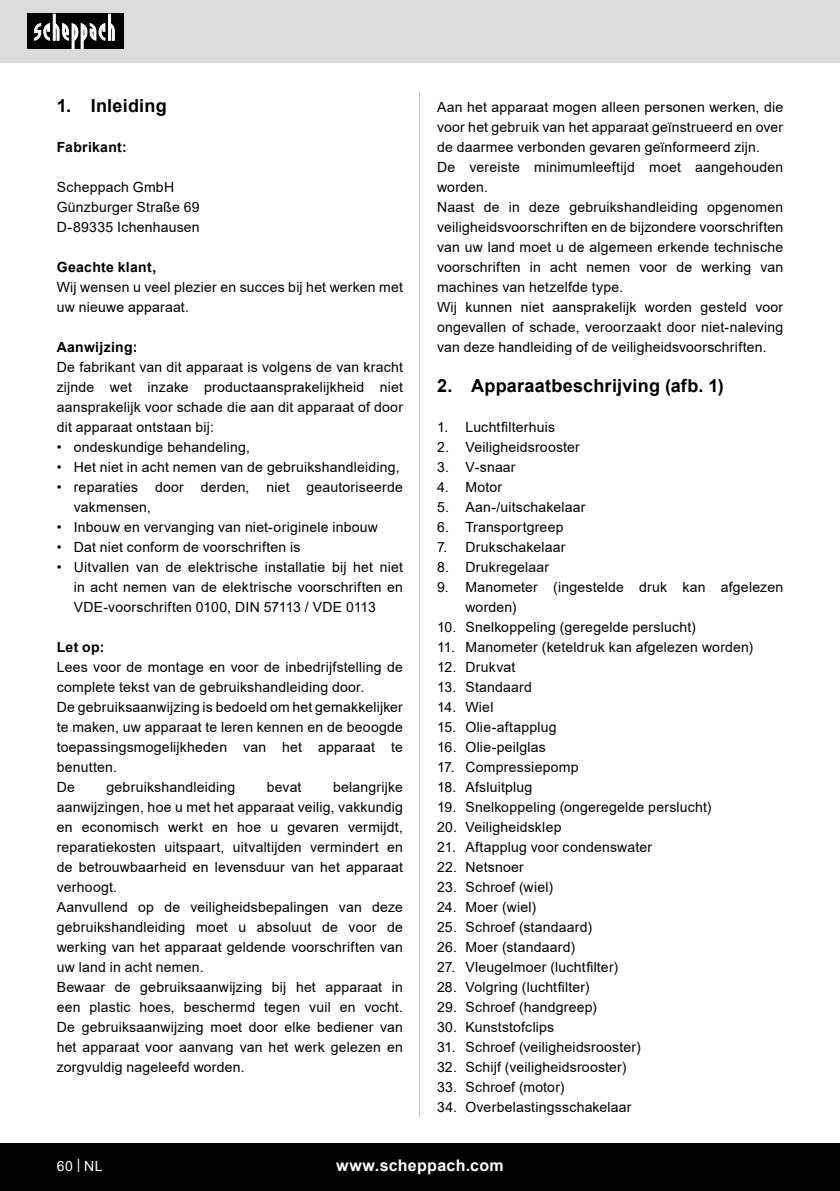
<style>
.page{position:relative;width:840px;height:1191px;background:#fff}
.page>*{position:absolute;margin:0;border:0;box-sizing:border-box;transform-origin:0 0}
.t1{font:700 18px "Arial";letter-spacing:.015em;color:#000}
.t2{font:700 16px "Arial";letter-spacing:.02em;color:#fff}
.t3{font:14px/20px "Arial";letter-spacing:.015em;color:#000;text-align:justify}
.t4{font:700 14px "Arial";letter-spacing:.02em;color:#000}
.t5{font:14px "Arial";color:#fff}
</style>
<div class="page">
<div style="left:0;top:0;width:839px;height:63px;background:#dbdbdb"></div>
<div style="left:0;top:1143px;width:839px;height:48px;background:#000"></div>
<div style="left:27px;top:14px;width:96px;height:35px;background:#000"></div>
<svg style="left:34px;top:14px;width:81px;height:35px"></svg>
<hr style="left:419px;top:92px;width:1px;height:1025px;background:#c7c7c7">
<p class="t1" style="left:57px;top:93px;width:111px">1. Inleiding</p>
<p class="t4" style="left:57px;top:137px;width:71px">Fabrikant:</p>
<p class="t3" style="left:57px;top:177px;width:119px">Scheppach GmbH</p>
<p class="t3" style="left:57px;top:197px;width:144px">Günzburger Straße 69</p>
<p class="t3" style="left:57px;top:217px;width:144px">D-89335 Ichenhausen</p>
<p class="t4" style="left:57px;top:257px;width:101px">Geachte klant,</p>
<p class="t3" style="left:57px;top:277px;width:347px">Wij wensen u veel plezier en succes bij het werken met uw nieuwe apparaat.</p>
<p class="t4" style="left:57px;top:337px;width:82px">Aanwijzing:</p>
<p class="t3" style="left:57px;top:357px;width:347px">De fabrikant van dit apparaat is volgens de van kracht zijnde wet inzake productaansprakelijkheid niet aansprakelijk voor schade die aan dit apparaat of door dit apparaat ontstaan bij:</p>
<p class="t3" style="left:57px;top:437px;width:194px">• ondeskundige behandeling,</p>
<p class="t3" style="left:57px;top:457px;width:344px">• Het niet in acht nemen van de gebruikshandleiding,</p>
<p class="t3" style="left:74px;top:477px;width:330px;text-indent:-17px">• reparaties door derden, niet geautoriseerde vakmensen,</p>
<p class="t3" style="left:57px;top:517px;width:322px">• Inbouw en vervanging van niet-originele inbouw</p>
<p class="t3" style="left:57px;top:537px;width:245px">• Dat niet conform de voorschriften is</p>
<p class="t3" style="left:74px;top:557px;width:330px;text-indent:-17px">• Uitvallen van de elektrische installatie bij het niet in acht nemen van de elektrische voorschriften en VDE-voorschriften 0100, DIN 57113 / VDE 0113</p>
<p class="t4" style="left:57px;top:637px;width:49px">Let op:</p>
<p class="t3" style="left:57px;top:657px;width:347px">Lees voor de montage en voor de inbedrijfstelling de complete tekst van de gebruikshandleiding door.</p>
<p class="t3" style="left:57px;top:697px;width:347px">De gebruiksaanwijzing is bedoeld om het gemakkelijker te maken, uw apparaat te leren kennen en de beoogde toepassingsmogelijkheden van het apparaat te benutten.</p>
<p class="t3" style="left:57px;top:777px;width:20px">De</p>
<p class="t3" style="left:106px;top:777px;width:130px">gebruikshandleiding</p>
<p class="t3" style="left:266px;top:777px;width:36px">bevat</p>
<p class="t3" style="left:57px;top:777px;width:347px;text-indent:276px">belangrijke aanwijzingen, hoe u met het apparaat veilig, vakkundig en economisch werkt en hoe u gevaren vermijdt, reparatiekosten uitspaart, uitvaltijden vermindert en de betrouwbaarheid en levensduur van het apparaat verhoogt.</p>
<p class="t3" style="left:57px;top:897px;width:347px">Aanvullend op de veiligheidsbepalingen van deze gebruikshandleiding moet u absoluut de voor de werking van het apparaat geldende voorschriften van uw land in acht nemen.</p>
<p class="t3" style="left:57px;top:977px;width:347px">Bewaar de gebruiksaanwijzing bij het apparaat in een plastic hoes, beschermd tegen vuil en vocht.<br>De gebruiksaanwijzing moet door elke bediener van het apparaat voor aanvang van het werk gelezen en zorgvuldig nageleefd worden.</p>
<p class="t3" style="left:437px;top:97px;width:347px">Aan het apparaat mogen alleen personen werken, die voor het gebruik van het apparaat geïnstrueerd en over de daarmee verbonden gevaren geïnformeerd zijn.</p>
<p class="t3" style="left:437px;top:157px;width:347px">De vereiste minimumleeftijd moet aangehouden worden.</p>
<p class="t3" style="left:437px;top:197px;width:347px">Naast de in deze gebruikshandleiding opgenomen veiligheidsvoorschriften en de bijzondere voorschriften van uw land moet u de algemeen erkende technische voorschriften in acht nemen voor de werking van machines van hetzelfde type.</p>
<p class="t3" style="left:437px;top:297px;width:347px">Wij kunnen niet aansprakelijk worden gesteld voor ongevallen of schade, veroorzaakt door niet-naleving van deze handleiding of de veiligheidsvoorschriften.</p>
<p class="t1" style="left:437px;top:373px;width:288px">2. Apparaatbeschrijving (afb. 1)</p>
<p class="t3" style="left:437px;top:417px;width:119px">1. Luchtfilterhuis</p>
<p class="t3" style="left:437px;top:437px;width:144px">2. Veiligheidsrooster</p>
<p class="t3" style="left:437px;top:457px;width:80px">3. V-snaar</p>
<p class="t3" style="left:437px;top:477px;width:67px">4. Motor</p>
<p class="t3" style="left:437px;top:497px;width:150px">5. Aan-/uitschakelaar</p>
<p class="t3" style="left:437px;top:517px;width:128px">6. Transportgreep</p>
<p class="t3" style="left:437px;top:537px;width:130px">7. Drukschakelaar</p>
<p class="t3" style="left:437px;top:557px;width:114px">8. Drukregelaar</p>
<p class="t3" style="left:465px;top:577px;width:319px;text-indent:-28px">9. Manometer (ingestelde druk kan afgelezen worden)</p>
<p class="t3" style="left:437px;top:617px;width:260px">10. Snelkoppeling (geregelde perslucht)</p>
<p class="t3" style="left:437px;top:637px;width:317px">11. Manometer (keteldruk kan afgelezen worden)</p>
<p class="t3" style="left:437px;top:657px;width:80px">12. Drukvat</p>
<p class="t3" style="left:437px;top:677px;width:96px">13. Standaard</p>
<p class="t3" style="left:437px;top:697px;width:58px">14. Wiel</p>
<p class="t3" style="left:437px;top:717px;width:121px">15. Olie-aftapplug</p>
<p class="t3" style="left:437px;top:737px;width:110px">16. Olie-peilglas</p>
<p class="t3" style="left:437px;top:757px;width:143px">17. Compressiepomp</p>
<p class="t3" style="left:437px;top:777px;width:97px">18. Afsluitplug</p>
<p class="t3" style="left:437px;top:797px;width:276px">19. Snelkoppeling (ongeregelde perslucht)</p>
<p class="t3" style="left:437px;top:817px;width:126px">20. Veiligheidsklep</p>
<p class="t3" style="left:437px;top:837px;width:216px">21. Aftapplug voor condenswater</p>
<p class="t3" style="left:437px;top:857px;width:88px">22. Netsnoer</p>
<p class="t3" style="left:437px;top:877px;width:118px">23. Schroef (wiel)</p>
<p class="t3" style="left:437px;top:897px;width:101px">24. Moer (wiel)</p>
<p class="t3" style="left:437px;top:917px;width:156px">25. Schroef (standaard)</p>
<p class="t3" style="left:437px;top:937px;width:139px">26. Moer (standaard)</p>
<p class="t3" style="left:437px;top:957px;width:182px">27. Vleugelmoer (luchtfilter)</p>
<p class="t3" style="left:437px;top:977px;width:154px">28. Volgring (luchtfilter)</p>
<p class="t3" style="left:437px;top:997px;width:161px">29. Schroef (handgreep)</p>
<p class="t3" style="left:437px;top:1017px;width:119px">30. Kunststofclips</p>
<p class="t3" style="left:437px;top:1037px;width:205px">31. Schroef (veiligheidsrooster)</p>
<p class="t3" style="left:437px;top:1057px;width:191px">32. Schijf (veiligheidsrooster)</p>
<p class="t3" style="left:437px;top:1077px;width:129px">33. Schroef (motor)</p>
<p class="t3" style="left:437px;top:1097px;width:196px">34. Overbelastingsschakelaar</p>
<p class="t5" style="left:57px;top:1156px;width:47px">60 | NL</p>
<p class="t2" style="left:336px;top:1154px;width:169px">www.scheppach.com</p>
</div>
